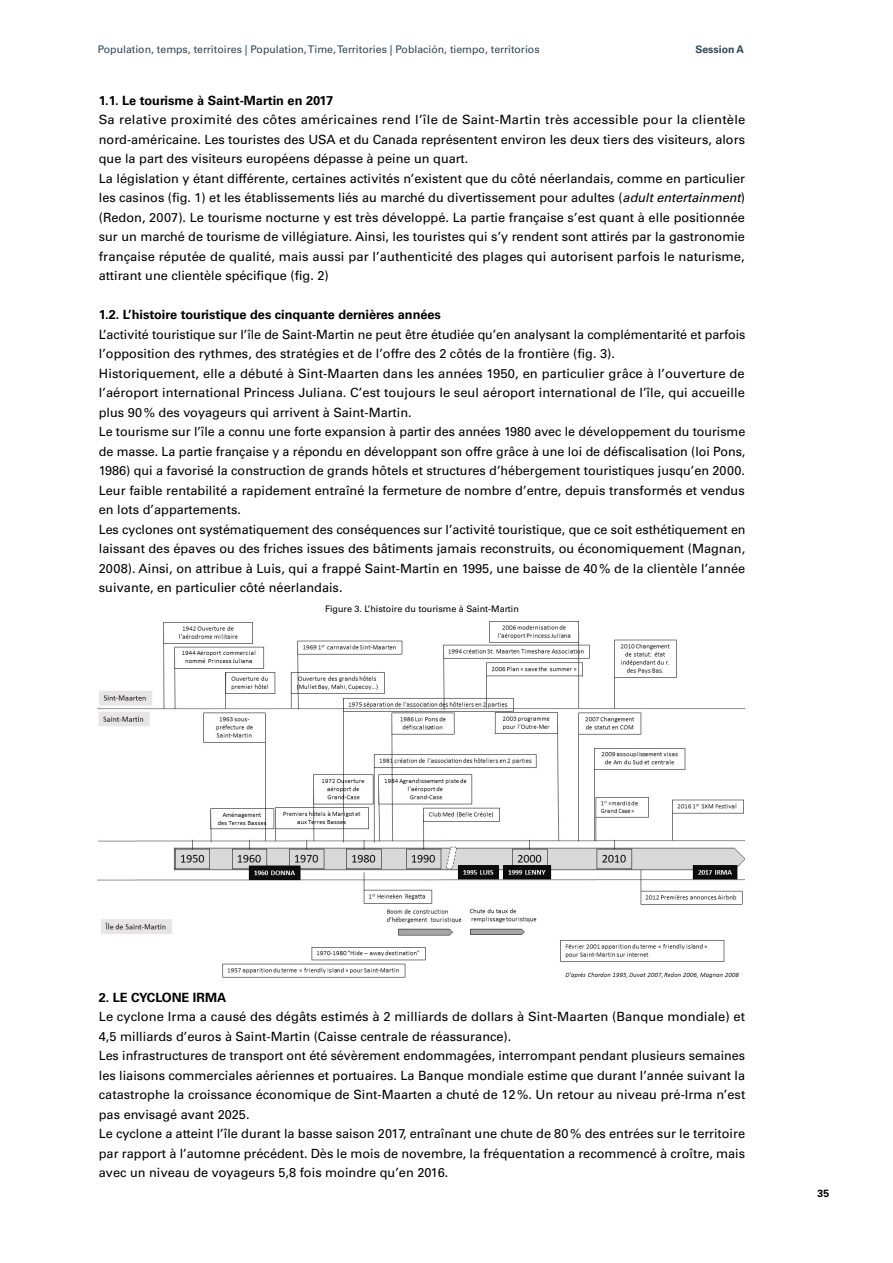
<style>
.page{position:relative;width:893px;height:1263px;background:#fff}
.page>*{position:absolute;margin:0;border:0;box-sizing:border-box;transform-origin:0 0}
.t1{font:12.75px/19.5px "Univers LT";color:#000}
.t2{font:700 12.75px "Univers LT";color:#000}
.t3{font:10.5px "Univers LT";color:#2f4755}
.t4{font:700 10.5px "Univers LT";color:#2f4755}
.t5{font:700 10.5px "Univers LT";color:#000}
.t6{font:9px "Univers LT";color:#000}
.s1{font-style:italic}
</style>
<div class="page">
<img style="left:98px;top:621px;width:646px;height:357px">
<p class="t3" style="left:98px;top:43px;width:443px">Population, temps, territoires | Population, Time, Territories | Población, tiempo, territorios</p>
<p class="t4" style="left:695px;top:43px;width:50px">Session A</p>
<p class="t2" style="left:99px;top:93px;width:236px">1.1. Le tourisme à Saint-Martin en 2017</p>
<p class="t1" style="left:99px;top:110px;width:648px">Sa relative proximité des côtes américaines rend l’île de Saint-Martin très accessible pour la clientèle nord-américaine. Les touristes des USA et du Canada représentent environ les deux tiers des visiteurs, alors que la part des visiteurs européens dépasse à peine un quart.<br>La législation y étant différente, certaines activités n’existent que du côté néerlandais, comme en particulier les casinos (fig. 1) et les établissements liés au marché du divertissement pour adultes (<span class="s1">adult entertainment</span>) (Redon, 2007). Le tourisme nocturne y est très développé. La partie française s’est quant à elle positionnée sur un marché de tourisme de villégiature. Ainsi, les touristes qui s’y rendent sont attirés par la gastronomie française réputée de qualité, mais aussi par l’authenticité des plages qui autorisent parfois le naturisme, attirant une clientèle spécifique (fig. 2)</p>
<p class="t2" style="left:99px;top:307px;width:344px">1.2. L’histoire touristique des cinquante dernières années</p>
<p class="t1" style="left:99px;top:324px;width:648px">L’activité touristique sur l’île de Saint-Martin ne peut être étudiée qu’en analysant la complémentarité et parfois l’opposition des rythmes, des stratégies et de l’offre des 2 côtés de la frontière (fig. 3).<br>Historiquement, elle a débuté à Sint-Maarten dans les années 1950, en particulier grâce à l’ouverture de l’aéroport international Princess Juliana. C’est toujours le seul aéroport international de l’île, qui accueille plus 90% des voyageurs qui arrivent à Saint-Martin.<br>Le tourisme sur l’île a connu une forte expansion à partir des années 1980 avec le développement du tourisme de masse. La partie française y a répondu en développant son offre grâce à une loi de défiscalisation (loi Pons, 1986) qui a favorisé la construction de grands hôtels et structures d’hébergement touristiques jusqu’en 2000.<br>Leur faible rentabilité a rapidement entraîné la fermeture de nombre d’entre, depuis transformés et vendus en lots d’appartements.<br>Les cyclones ont systématiquement des conséquences sur l’activité touristique, que ce soit esthétiquement en laissant des épaves ou des friches issues des bâtiments jamais reconstruits, ou économiquement (Magnan, 2008). Ainsi, on attribue à Luis, qui a frappé Saint-Martin en 1995, une baisse de 40% de la clientèle l’année suivante, en particulier côté néerlandais.</p>
<p class="t6" style="left:325px;top:603px;width:195px">Figure 3. L’histoire du tourisme à Saint-Martin</p>
<p class="t2" style="left:99px;top:990px;width:129px">2. LE CYCLONE IRMA</p>
<p class="t1" style="left:99px;top:1007px;width:648px">Le cyclone Irma a causé des dégâts estimés à 2 milliards de dollars à Sint-Maarten (Banque mondiale) et 4,5 milliards d’euros à Saint-Martin (Caisse centrale de réassurance).<br>Les infrastructures de transport ont été sévèrement endommagées, interrompant pendant plusieurs semaines les liaisons commerciales aériennes et portuaires. La Banque mondiale estime que durant l’année suivant la catastrophe la croissance économique de Sint-Maarten a chuté de 12%. Un retour au niveau pré-Irma n’est pas envisagé avant 2025.<br>Le cyclone a atteint l’île durant la basse saison 2017, entraînant une chute de 80% des entrées sur le territoire par rapport à l’automne précédent. Dès le mois de novembre, la fréquentation a recommencé à croître, mais avec un niveau de voyageurs 5,8 fois moindre qu’en 2016.</p>
<p class="t5" style="left:817px;top:1187px;width:13px">35</p>
</div>
